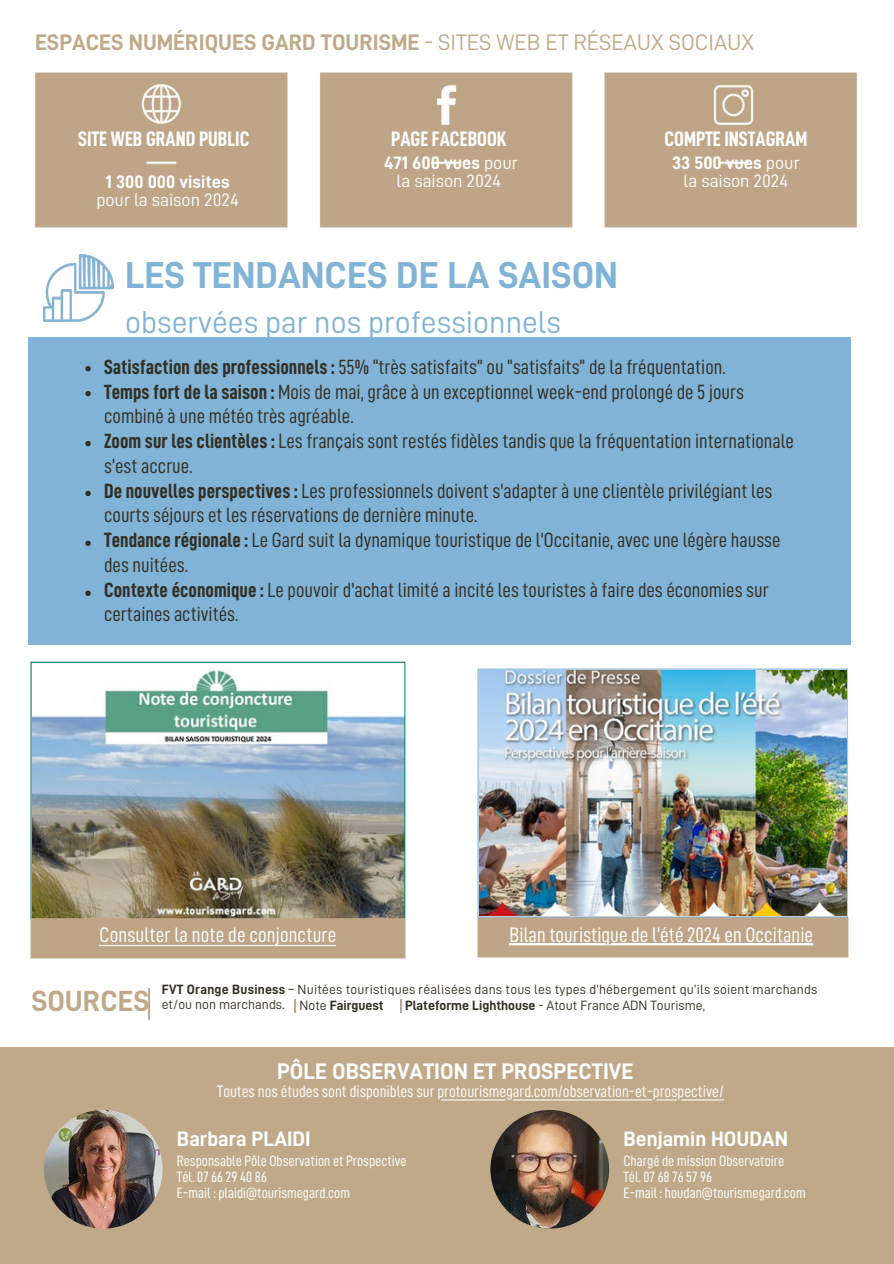
<style>
.page{position:relative;width:894px;height:1264px;background:#fff}
.page>*{position:absolute;margin:0;border:0;box-sizing:border-box;transform-origin:0 0}
.t1{font:37.5px "D DIN Bold";color:#81b3d6}
.t2{font:31.5px "D DIN";color:#81b3d6}
.t3{font:29.25px "D DIN Bold";color:#c0a988}
.t4{font:22.5px "D DIN Bold";color:#c0a988}
.t5{font:22.5px "D DIN Bold";color:#fff}
.t6{font:21px "D DIN Condensed";color:#fff}
.t7{font:21px "D DIN Condensed Bold";color:#fff}
.t8{font:21px "D DIN Bold";color:#fff}
.t9{font:20.55px/24.8px "D DIN Condensed";color:#322f24}
.t10{font:18px/18px "D DIN";color:#fff;text-align:center}
.t11{font:16.5px "D DIN Condensed";color:#fefefe}
.t12{font:15px/15.8px "D DIN Condensed";color:#fff}
.t13{font:13.5px "D DIN";letter-spacing:.015em;color:#322f24}
.t14{font:13.5px "D DIN Bold";color:#322f24}
.s1{font-family:"D DIN"}
.s2{font-family:"D DIN Bold"}
.s3{font-family:"D DIN Condensed Bold"}
</style>
<div class="page">
<img style="left:35px;top:72px;width:822px;height:156px">
<div style="left:0;top:1046px;width:893px;height:217px;background:#c0a988"></div>
<div style="left:28px;top:337px;width:822px;height:308px;background:#81b3d6"></div>
<img style="left:44px;top:255px;width:70px;height:66px">
<img style="left:44px;top:1109px;width:118px;height:119px;border-radius:59px">
<img style="left:490px;top:1109px;width:119px;height:119px;border-radius:59px">
<svg style="left:441px;top:1099px;width:282px;height:1px"></svg>
<img style="left:477px;top:668px;width:372px;height:290px">
<img style="left:479px;top:670px;width:367px;height:245px">
<svg style="left:85px;top:366px;width:6px;height:5px"></svg>
<svg style="left:85px;top:391px;width:6px;height:5px"></svg>
<svg style="left:85px;top:441px;width:6px;height:5px"></svg>
<svg style="left:85px;top:491px;width:6px;height:5px"></svg>
<svg style="left:85px;top:540px;width:6px;height:6px"></svg>
<svg style="left:85px;top:590px;width:6px;height:6px"></svg>
<hr style="left:148px;top:988px;width:2px;height:31px;background:#c0a988">
<svg style="left:294px;top:999px;width:1px;height:14px"></svg>
<img style="left:30px;top:661px;width:376px;height:298px">
<svg style="left:400px;top:999px;width:1px;height:14px"></svg>
<hr style="left:509px;top:943px;width:303px;height:1px;background:#fff">
<p class="t4" style="left:35px;top:31px;width:720px">ESPACES NUMÉRIQUES GARD TOURISME <span class="s1">- SITES WEB ET RÉSEAUX SOCIAUX</span></p>
<p class="t7" style="left:78px;top:128px;width:173px">SITE WEB GRAND PUBLIC</p>
<p class="t10" style="left:96px;top:173px;width:144px"><span class="s2">1 300 000 visites </span>pour la saison 2024</p>
<h5 class="t7" style="left:391px;top:128px;width:117px">PAGE FACEBOOK</h5>
<h5 class="t10" style="left:384px;top:154px;width:135px"><span class="s2">471 600 vues</span> pour la saison 2024</h5>
<p class="t1" style="left:125px;top:257px;width:494px">LES TENDANCES DE LA SAISON</p>
<p class="t2" style="left:125px;top:307px;width:437px">observées par nos professionnels</p>
<p class="t7" style="left:664px;top:128px;width:144px">COMPTE INSTAGRAM</p>
<p class="t10" style="left:672px;top:154px;width:129px"><span class="s2">33 500 vues</span> pour la saison 2024</p>
<p class="t9" style="left:104px;top:354px;width:691px"><span class="s3">Satisfaction des professionnels :</span> 55% “très satisfaits” ou “satisfaits” de la fréquentation.<br><span class="s3">Temps fort de la saison :</span> Mois de mai, grâce à un exceptionnel week-end prolongé de 5 jours combiné à une météo très agréable.<br><span class="s3">Zoom sur les clientèles :</span> Les français sont restés fidèles tandis que la fréquentation internationale s’est accrue.<br><span class="s3">De nouvelles perspectives :</span> Les professionnels doivent s'adapter à une clientèle privilégiant les courts séjours et les réservations de dernière minute.<br><span class="s3">Tendance régionale :</span> Le Gard suit la dynamique touristique de l'Occitanie, avec une légère hausse des nuitées.<br><span class="s3">Contexte économique :</span> Le pouvoir d'achat limité a incité les touristes à faire des économies sur certaines activités.</p>
<h1 class="t6" style="left:100px;top:924px;width:238px">Consulter la note de conjoncture</h1>
<p class="t6" style="left:509px;top:924px;width:305px">Bilan touristique de l’été 2024 en Occitanie</p>
<p class="t13" style="left:162px;top:983px;width:657px"><span class="s2">FVT Orange Business</span> – Nuitées touristiques réalisées dans tous les types d’hébergement qu’ils soient marchands</p>
<p class="t3" style="left:31px;top:986px;width:119px">SOURCES</p>
<p class="t13" style="left:162px;top:997px;width:124px">et/ou non marchands.</p>
<h3 class="t14" style="left:299px;top:999px;width:86px"><span class="s1">Note</span> Fairguest</h3>
<h6 class="t13" style="left:405px;top:998px;width:301px"><span class="s2">Plateforme Lighthouse</span> - Atout France ADN Tourisme,</h6>
<p class="t5" style="left:277px;top:1060px;width:357px">PÔLE OBSERVATION ET PROSPECTIVE</p>
<h5 class="t11" style="left:217px;top:1083px;width:508px">Toutes nos études sont disponibles sur protourismegard.com/observation-et-prospective/</h5>
<h5 class="t8" style="left:177px;top:1128px;width:135px">Barbara PLAIDI</h5>
<h2 class="t12" style="left:177px;top:1153px;width:231px">Responsable Pôle Observation et Prospective<br>Tél. 07 66 29 40 86<br>E-mail : plaidi@tourismegard.com</h2>
<p class="t8" style="left:623px;top:1128px;width:166px">Benjamin HOUDAN</p>
<p class="t12" style="left:623px;top:1153px;width:184px">Chargé de mission Observatoire<br>Tél. 07 68 76 57 96<br>E-mail : houdan@tourismegard.com</p>
</div>
